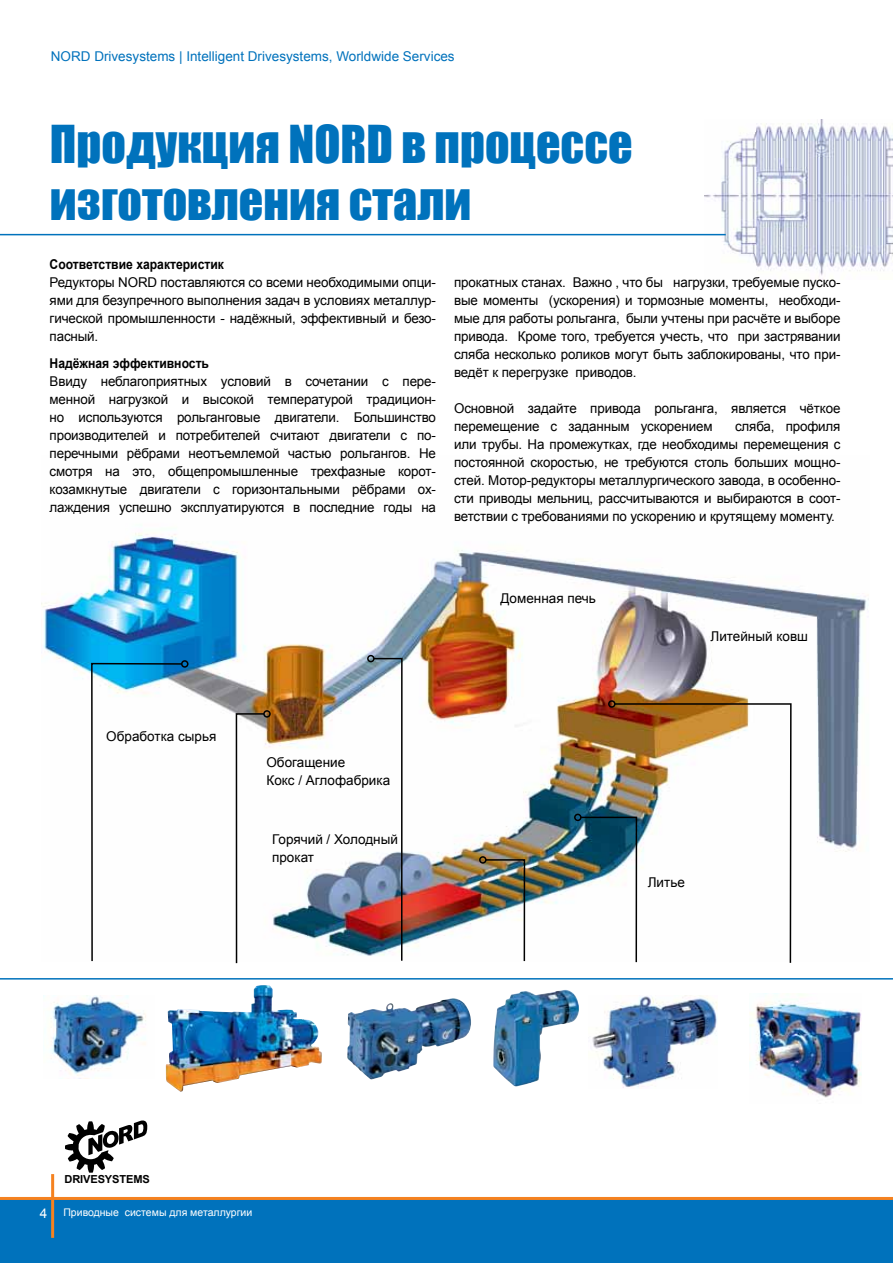
<style>
.page{position:relative;width:893px;height:1263px;background:#fff}
.page>*{position:absolute;margin:0;border:0;box-sizing:border-box;transform-origin:0 0}
.t1{font:48px/57px "Impact";color:#0072bc}
.t2{font:13.5px/18px "Arial";letter-spacing:-.01em;color:#000;text-align:justify}
.t3{font:13.5px "Arial";color:#0072bc}
.t4{font:700 13.5px "Arial";color:#000;scale:.9 1}
.t5{font:700 11.1px "Arial";letter-spacing:-.01em;color:#000}
.t6{font:10.5px "Arial";color:#fff}
.s1{font-size:13.5px}
</style>
<div class="page">
<div style="left:0;top:1198px;width:893px;height:65px;background:#0072bc"></div>
<hr style="left:0;top:1197px;width:893px;height:3px;background:#f58220">
<hr style="left:51px;top:1174px;width:3px;height:64px;background:#f58220">
<svg style="left:65px;top:1120px;width:82px;height:53px"></svg>
<hr style="left:0;top:978px;width:893px;height:1px;background:#0072bc">
<img style="left:704px;top:120px;width:189px;height:160px">
<img style="left:41px;top:533px;width:828px;height:423px">
<hr style="left:0;top:234px;width:726px;height:1px;background:#0072bc">
<img style="left:50px;top:995px;width:96px;height:81px">
<img style="left:166px;top:985px;width:156px;height:106px">
<img style="left:592px;top:995px;width:126px;height:93px">
<img style="left:493px;top:990px;width:71px;height:82px">
<img style="left:348px;top:998px;width:104px;height:27px">
<svg style="left:90px;top:662px;width:93px;height:300px"></svg>
<div style="left:181px;top:660px;width:8px;height:8px;border:2px solid #000;border-radius:50%"></div>
<svg style="left:235px;top:712px;width:30px;height:252px"></svg>
<div style="left:263px;top:710px;width:8px;height:8px;border:2px solid #000;border-radius:50%"></div>
<img style="left:372px;top:657px;width:31px;height:304px">
<div style="left:367px;top:655px;width:8px;height:7px;border:2px solid #000;border-radius:50%"></div>
<img style="left:484px;top:858px;width:42px;height:104px">
<div style="left:479px;top:856px;width:8px;height:8px;border:2px solid #000;border-radius:50%"></div>
<svg style="left:579px;top:816px;width:34px;height:140px"></svg>
<div style="left:574px;top:814px;width:8px;height:7px;border:2px solid #000;border-radius:50%"></div>
<svg style="left:613px;top:702px;width:179px;height:261px"></svg>
<div style="left:608px;top:700px;width:8px;height:8px;border:2px solid #000;border-radius:50%"></div>
<img style="left:749px;top:994px;width:112px;height:104px">
<p class="t3" style="left:51px;top:47px;width:405px">NORD Drivesystems | Intelligent Drivesystems, Worldwide Services</p>
<h1 class="t1" style="left:50px;top:114px;width:584px">Продукция NORD в процессе изготовления стали</h1>
<p class="t4" style="left:50px;top:255px;width:195px">Соответствие характеристик</p>
<p class="t2" style="left:50px;top:274px;width:388px">Редукторы NORD поставляются со всеми необходимыми опци&shy;ями для безупречного выполнения задач в условиях металлур&shy;гической промышленности - надёжный, эффективный и безо&shy;пасный.</p>
<p class="t4" style="left:50px;top:354px;width:179px">Надёжная эффективность</p>
<p class="t2" style="left:50px;top:373px;width:388px">Ввиду неблагоприятных условий в сочетании с пере&shy;менной нагрузкой и высокой температурой традицион&shy;но используются рольганговые двигатели. Большинство производителей и потребителей считают двигатели с по&shy;перечными рёбрами неотъемлемой частью рольгангов. Не смотря на это, общепромышленные трехфазные корот&shy;козамкнутые двигатели с горизонтальными рёбрами ох&shy;лаждения успешно эксплуатируются в последние годы на</p>
<p class="t2" style="left:454px;top:274px;width:388px">прокатных станах. Важно , что бы нагрузки, требуемые пуско&shy;вые моменты (ускорения) и тормозные моменты, необходи&shy;мые для работы рольганга, были учтены при расчёте и выборе привода. Кроме того, требуется учесть, что при застрявании сляба несколько роликов могут быть заблокированы, что при&shy;ведёт к перегрузке приводов.</p>
<p class="t2" style="left:454px;top:400px;width:388px">Основной задайте привода рольганга, является чёткое перемещение с заданным ускорением</p>
<p class="t2" style="left:454px;top:418px;width:388px;text-indent:281px">сляба, профиля или трубы. На промежутках, где необходимы перемещения с постоянной скоростью, не требуются столь больших мощно&shy;стей. Мотор-редукторы металлургического завода, в особенно&shy;сти приводы мельниц, рассчитываются и выбираются в соот&shy;ветствии с требованиями по ускорению и крутящему моменту.</p>
<p class="t2" style="left:500px;top:589px;width:97px">Доменная печь</p>
<p class="t2" style="left:710px;top:627px;width:99px">Литейный ковш</p>
<p class="t2" style="left:106px;top:728px;width:112px">Обработка сырья</p>
<p class="t2" style="left:266px;top:753px;width:125px">Обогащение<br>Кокс / Аглофабрика</p>
<p class="t2" style="left:272px;top:830px;width:127px">Горячий / Холодный прокат</p>
<p class="t2" style="left:648px;top:874px;width:39px">Литье</p>
<p class="t5" style="left:64px;top:1172px;width:87px">DRIVESYSTEMS</p>
<p class="t6" style="left:40px;top:1206px;width:214px"><span class="s1">4</span> Приводные системы для металлургии</p>
</div>
